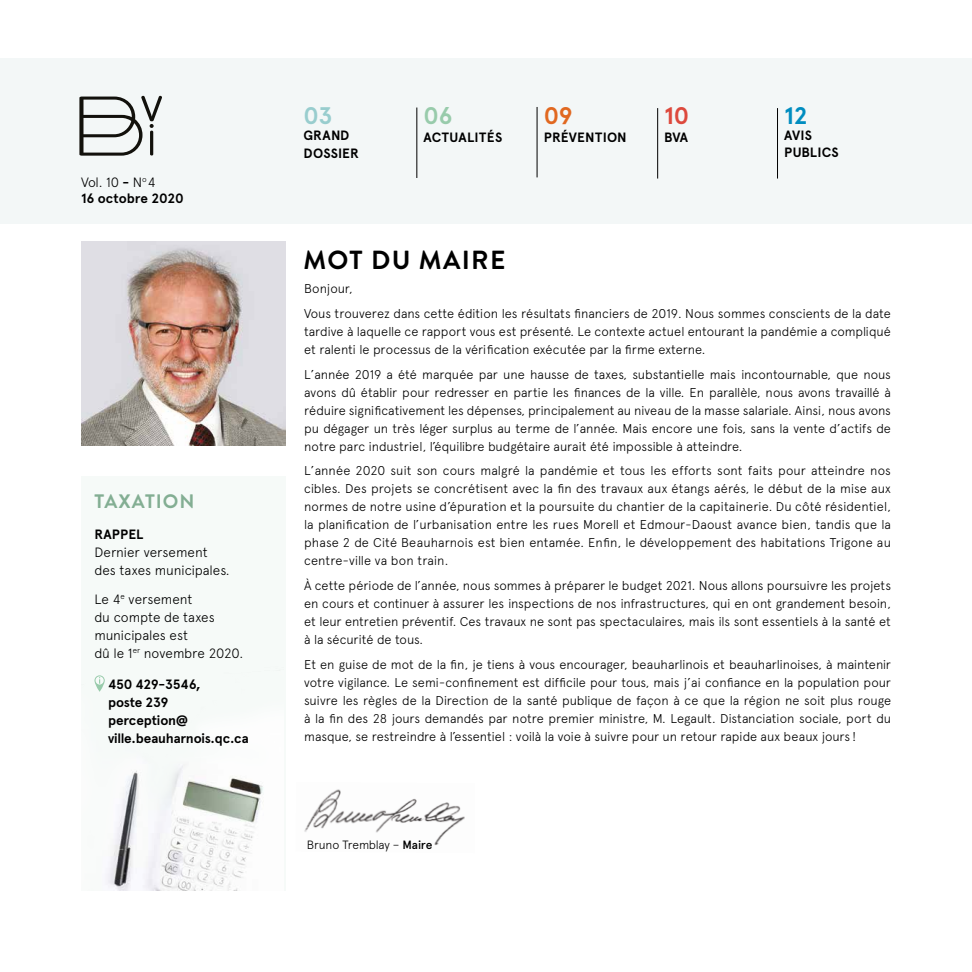
<style>
.page{position:relative;width:972px;height:972px;background:#fff}
.page>*{position:absolute;margin:0;border:0;box-sizing:border-box;transform-origin:0 0}
.t1{font:700 26.25px "Brandon Grotesque";letter-spacing:.05em;color:#000}
.t2{font:700 24px "Apercu";color:#98cdce}
.t3{font:700 24px "Apercu";color:#98cbab}
.t4{font:700 24px "Apercu";color:#e16820}
.t5{font:700 24px "Apercu";color:#dd493d}
.t6{font:700 24px "Apercu";color:#008dc0}
.t7{font:700 19.5px "Brandon Grotesque";letter-spacing:.05em;color:#83ae93}
.t8{font:700 13.5px/18px "Apercu";letter-spacing:-.005em;color:#000}
.t9{font:300 13.5px/18px "Apercu";letter-spacing:-.005em;color:#000}
.t10{font:700 13.5px "Apercu";letter-spacing:.035em;color:#000}
.t11{font:700 13.5px "Apercu";letter-spacing:.015em;color:#000}
.t12{font:300 12.75px/18px "Apercu";letter-spacing:-.005em;color:#000;text-align:justify}
.t13{font:300 12px "Apercu";letter-spacing:-.01em;color:#000}
.s1{font-weight:300}
.s2{font-weight:500}
</style>
<div class="page">
<div style="left:0;top:58px;width:972px;height:165px;background:#f3f7f7"></div>
<img style="left:81px;top:241px;width:204px;height:204px">
<svg style="left:79px;top:96px;width:83px;height:60px"></svg>
<img style="left:304px;top:789px;width:161px;height:56px">
<hr style="left:416px;top:108px;width:1px;height:70px;background:#000">
<hr style="left:537px;top:107px;width:1px;height:70px;background:#000">
<hr style="left:657px;top:108px;width:1px;height:71px;background:#000">
<hr style="left:777px;top:108px;width:1px;height:71px;background:#000">
<div style="left:81px;top:477px;width:204px;height:414px;background:#f6faf8"></div>
<img style="left:108px;top:766px;width:155px;height:125px">
<svg style="left:94px;top:675px;width:11px;height:17px"></svg>
<p class="t8" style="left:81px;top:174px;width:104px;line-height:16.5px"><span class="s1">Vol. 10</span> - <span class="s1">N</span><sup>o</sup><span class="s1">4<br></span>16 octobre 2020</p>
<h3 class="t7" style="left:95px;top:488px;width:101px">TAXATION</h3>
<p class="t8" style="left:94px;top:526px;width:50px">RAPPEL</p>
<p class="t9" style="left:94px;top:544px;width:137px">Dernier versement des taxes municipales.</p>
<p class="t9" style="left:94px;top:590px;width:150px">Le 4<sup>e</sup> versement<br>du compte de taxes municipales est<br>dû le 1<sup>er</sup> novembre 2020.</p>
<p class="t8" style="left:108px;top:675px;width:142px">450 429-3546,<br>poste 239 perception@ ville.beauharnois.qc.ca</p>
<h2 class="t2" style="left:303px;top:101px;width:31px">03</h2>
<p class="t8" style="left:303px;top:127px;width:57px">GRAND<br>DOSSIER</p>
<h2 class="t3" style="left:424px;top:101px;width:31px">06</h2>
<p class="t10" style="left:424px;top:129px;width:80px">ACTUALITÉS</p>
<h1 class="t1" style="left:303px;top:242px;width:204px">MOT DU MAIRE</h1>
<h2 class="t4" style="left:544px;top:101px;width:30px">09</h2>
<p class="t11" style="left:544px;top:129px;width:84px">PRÉVENTION</p>
<h2 class="t5" style="left:664px;top:101px;width:27px">10</h2>
<p class="t8" style="left:664px;top:128px;width:26px">BVA</p>
<h2 class="t6" style="left:784px;top:101px;width:25px">12</h2>
<p class="t8" style="left:784px;top:128px;width:56px;line-height:16.5px">AVIS<br>PUBLICS</p>
<p class="t12" style="left:304px;top:276px;width:588px;line-height:24.8px">Bonjour,<br>Vous trouverez dans cette édition les résultats financiers de 2019. Nous sommes conscients de la date</p>
<p class="t12" style="left:304px;top:322px;width:588px">tardive à laquelle ce rapport vous est présenté. Le contexte actuel entourant la pandémie a compliqué et ralenti le processus de la vérification exécutée par la firme externe.</p>
<p class="t12" style="left:304px;top:365px;width:588px">L’année 2019 a été marquée par une hausse de taxes, substantielle mais incontournable, que nous avons dû établir pour redresser en partie les finances de la ville. En parallèle, nous avons travaillé à réduire significativement les dépenses, principalement au niveau de la masse salariale. Ainsi, nous avons pu dégager un très léger surplus au terme de l’année. Mais encore une fois, sans la vente d’actifs de notre parc industriel, l’équilibre budgétaire aurait été impossible à atteindre.</p>
<p class="t12" style="left:304px;top:462px;width:588px">L’année 2020 suit son cours malgré la pandémie et tous les efforts sont faits pour atteindre nos cibles. Des projets se concrétisent avec la fin des travaux aux étangs aérés, le début de la mise aux normes de notre usine d’épuration et la poursuite du chantier de la capitainerie. Du côté résidentiel, la planification de l’urbanisation entre les rues Morell et Edmour-Daoust avance bien, tandis que la phase 2 de Cité Beauharnois est bien entamée. Enfin, le développement des habitations Trigone au centre-ville va bon train.</p>
<p class="t12" style="left:304px;top:577px;width:588px">À cette période de l’année, nous sommes à préparer le budget 2021. Nous allons poursuivre les projets en cours et continuer à assurer les inspections de nos infrastructures, qui en ont grandement besoin, et leur entretien préventif. Ces travaux ne sont pas spectaculaires, mais ils sont essentiels à la santé et à la sécurité de tous.</p>
<p class="t12" style="left:304px;top:655px;width:588px">Et en guise de mot de la fin, je tiens à vous encourager, beauharlinois et beauharlinoises, à maintenir votre vigilance. Le semi-confinement est difficile pour tous, mais j’ai confiance en la population pour suivre les règles de la Direction de la santé publique de façon à ce que la région ne soit plus rouge à la fin des 28 jours demandés par notre premier ministre, M. Legault. Distanciation sociale, port du masque, se restreindre à l’essentiel : voilà la voie à suivre pour un retour rapide aux beaux jours !</p>
<p class="t13" style="left:307px;top:837px;width:127px">Bruno Tremblay – <span class="s2">Maire</span></p>
</div>
